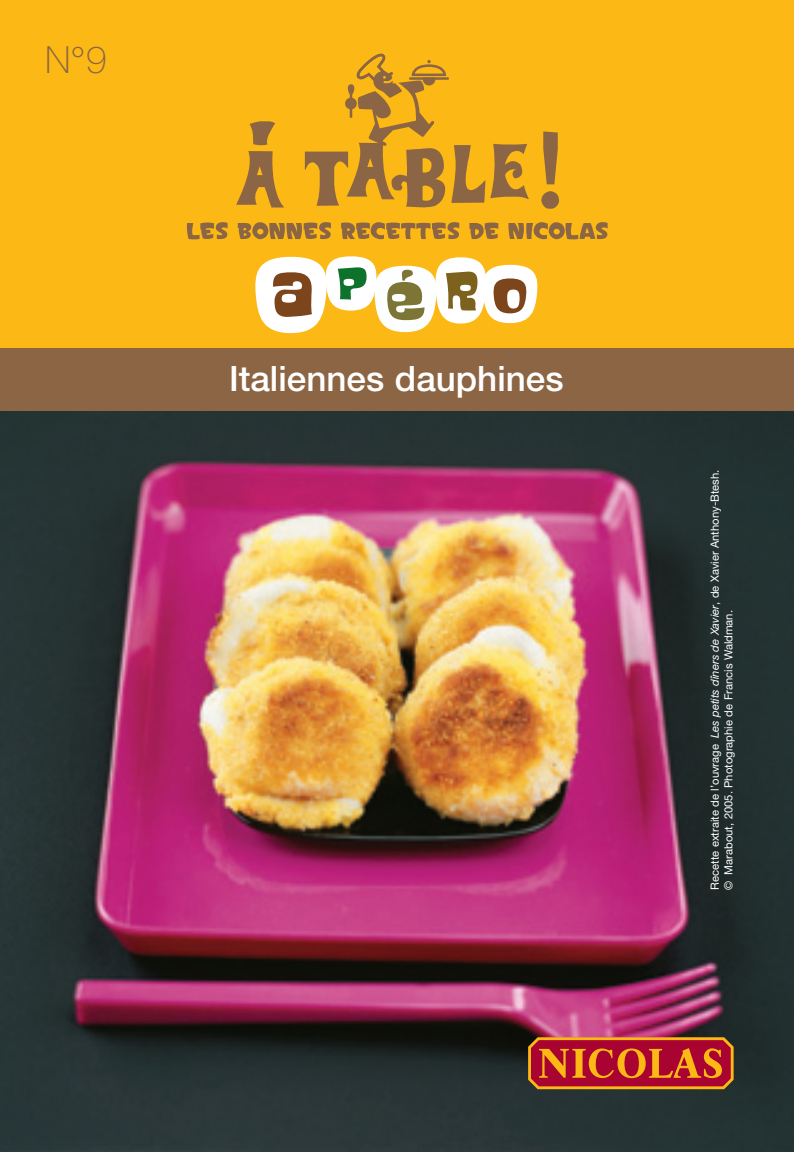
<style>
.page{position:relative;width:794px;height:1152px;background:#fff}
.page>*{position:absolute;margin:0;border:0;box-sizing:border-box;transform-origin:0 0}
.t1{font:100 37.5px "Helvetica Neue";color:#8c6644}
.t2{font:500 35px "Helvetica Neue";color:#fff}
.t3{font:11.25px/13.5px "Helvetica Neue";color:#fff}
.s1{font-style:italic}
</style>
<div class="page">
<img style="left:0;top:0;width:793px;height:1151px">
<h1 class="t1" style="left:45px;top:46px;width:63px">N°9</h1>
<h2 class="t2" style="left:229px;top:366px;width:336px">Italiennes dauphines</h2>
<p class="t3" style="left:709px;top:889px;width:421px;rotate:-90deg">Recette extraite de l’ouvrage <span class="s1">Les petits dîners de Xavier</span>, de Xavier Anthony-Btesh. © Marabout, 2005. Photographie de Francis Waldman.</p>
</div>
